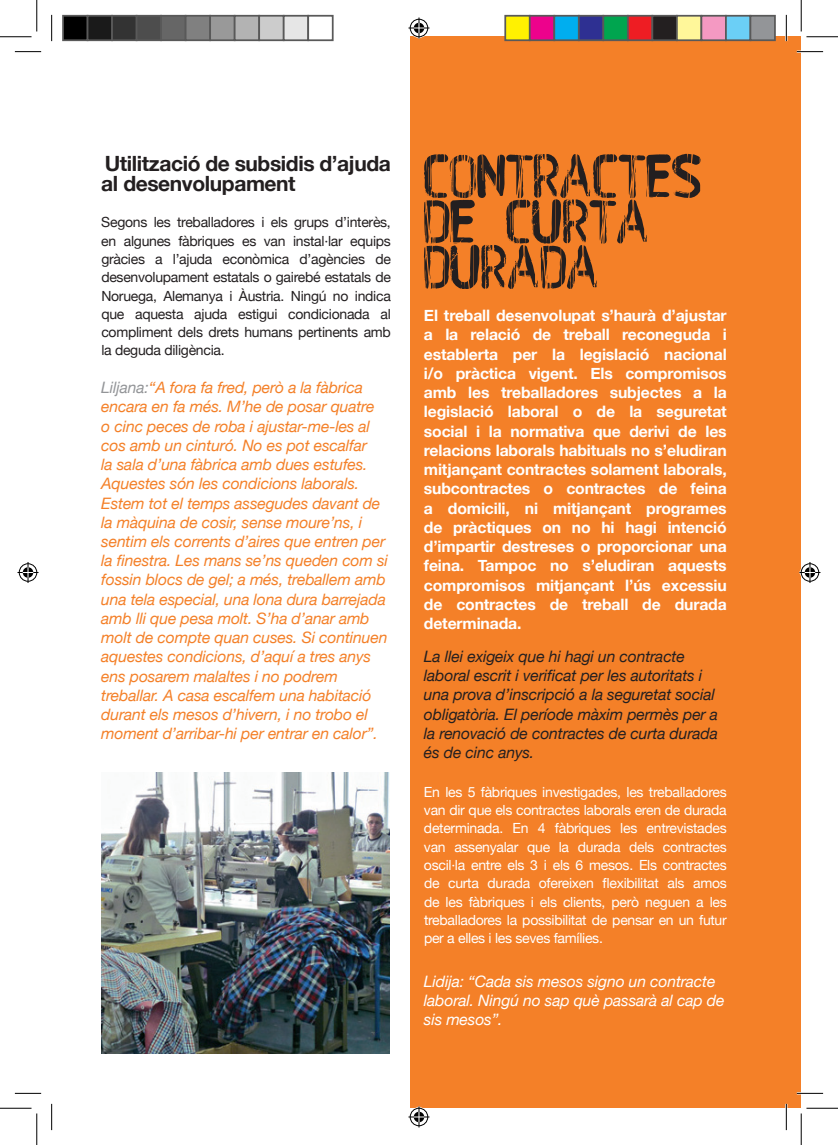
<style>
.page{position:relative;width:838px;height:1145px;background:#fff}
.page>*{position:absolute;margin:0;border:0;box-sizing:border-box;transform-origin:0 0}
.t1{font:63px/45.5px "BA Wet Paint";letter-spacing:-.01em;color:#231f20}
.t2{font:700 21px/19.2px "Helvetica Neue";letter-spacing:-.02em;color:#231f20}
.t3{font:italic 15.75px/19.2px "Helvetica Neue";letter-spacing:-.01em;color:#f48028}
.t4{font:700 15.75px/19.2px "Helvetica Neue";letter-spacing:-.01em;color:#fff;text-align:justify}
.t5{font:italic 15.75px/19.2px "Helvetica Neue";letter-spacing:-.01em;color:#231f20}
.t6{font:italic 15.75px/19.2px "Helvetica Neue";letter-spacing:-.01em;color:#fff}
.t7{font:14px/18.4px "Helvetica Neue";letter-spacing:-.02em;color:#fff;text-align:justify}
.t8{font:14px/18.4px "Helvetica Neue";letter-spacing:-.02em;color:#231f20;text-align:justify}
.s1{color:#939598}
</style>
<div class="page">
<div style="left:410px;top:37px;width:391px;height:1071px;background:#f48028"></div>
<img style="left:101px;top:772px;width:288px;height:282px">
<hr style="left:796px;top:51px;width:27px;height:2px;background:#fff">
<hr style="left:796px;top:1092px;width:27px;height:2px;background:#fff">
<hr style="left:785px;top:15px;width:2px;height:26px;background:#fff">
<hr style="left:785px;top:1104px;width:2px;height:26px;background:#fff">
<svg style="left:15px;top:51px;width:26px;height:1px"></svg>
<svg style="left:796px;top:51px;width:27px;height:1px"></svg>
<svg style="left:15px;top:1093px;width:26px;height:1px"></svg>
<svg style="left:796px;top:1093px;width:27px;height:1px"></svg>
<svg style="left:51px;top:15px;width:1px;height:26px"></svg>
<svg style="left:51px;top:1104px;width:1px;height:26px"></svg>
<svg style="left:786px;top:15px;width:1px;height:26px"></svg>
<svg style="left:786px;top:1104px;width:1px;height:26px"></svg>
<hr style="left:0;top:36px;width:32px;height:1px;background:#000">
<hr style="left:806px;top:36px;width:31px;height:1px;background:#000">
<hr style="left:0;top:1108px;width:32px;height:1px;background:#000">
<hr style="left:806px;top:1108px;width:31px;height:1px;background:#000">
<hr style="left:36px;top:0;width:1px;height:31px;background:#000">
<hr style="left:36px;top:1113px;width:1px;height:32px;background:#000">
<hr style="left:800px;top:0;width:1px;height:31px;background:#000">
<hr style="left:800px;top:1113px;width:1px;height:32px;background:#000">
<svg style="left:408px;top:18px;width:21px;height:21px"></svg>
<svg style="left:408px;top:1106px;width:21px;height:21px"></svg>
<svg style="left:18px;top:562px;width:21px;height:21px"></svg>
<svg style="left:799px;top:562px;width:21px;height:21px"></svg>
<div style="left:63px;top:16px;width:25px;height:24px;background:#000"></div>
<div style="left:62px;top:15px;width:26px;height:26px;border:2px solid #595959"></div>
<div style="left:88px;top:16px;width:24px;height:24px;background:#1a1a1a"></div>
<div style="left:87px;top:15px;width:26px;height:26px;border:2px solid #595959"></div>
<div style="left:112px;top:16px;width:25px;height:24px;background:#333"></div>
<div style="left:111px;top:15px;width:26px;height:26px;border:2px solid #595959"></div>
<div style="left:137px;top:16px;width:24px;height:24px;background:#4d4d4d"></div>
<div style="left:136px;top:15px;width:26px;height:26px;border:2px solid #595959"></div>
<div style="left:161px;top:16px;width:25px;height:24px;background:#666"></div>
<div style="left:160px;top:15px;width:26px;height:26px;border:2px solid #595959"></div>
<div style="left:186px;top:16px;width:24px;height:24px;background:#808080"></div>
<div style="left:185px;top:15px;width:26px;height:26px;border:2px solid #595959"></div>
<div style="left:210px;top:16px;width:25px;height:24px;background:#999"></div>
<div style="left:209px;top:15px;width:26px;height:26px;border:2px solid #595959"></div>
<div style="left:235px;top:16px;width:24px;height:24px;background:#b3b3b3"></div>
<div style="left:234px;top:15px;width:26px;height:26px;border:2px solid #595959"></div>
<div style="left:259px;top:16px;width:25px;height:24px;background:#ccc"></div>
<div style="left:258px;top:15px;width:26px;height:26px;border:2px solid #595959"></div>
<div style="left:284px;top:16px;width:24px;height:24px;background:#e6e6e6"></div>
<div style="left:283px;top:15px;width:26px;height:26px;border:2px solid #595959"></div>
<div style="left:307px;top:15px;width:26px;height:26px;border:2px solid #595959"></div>
<div style="left:505px;top:16px;width:24px;height:24px;background:#fff101"></div>
<div style="left:504px;top:15px;width:26px;height:26px;border:2px solid #595959"></div>
<div style="left:529px;top:16px;width:25px;height:24px;background:#ed028c"></div>
<div style="left:529px;top:15px;width:26px;height:26px;border:2px solid #595959"></div>
<div style="left:554px;top:16px;width:24px;height:24px;background:#00aeef"></div>
<div style="left:553px;top:15px;width:26px;height:26px;border:2px solid #595959"></div>
<div style="left:578px;top:16px;width:25px;height:24px;background:#2e3092"></div>
<div style="left:578px;top:15px;width:26px;height:26px;border:2px solid #595959"></div>
<div style="left:603px;top:16px;width:24px;height:24px;background:#00a54f"></div>
<div style="left:602px;top:15px;width:26px;height:26px;border:2px solid #595959"></div>
<div style="left:627px;top:16px;width:25px;height:24px;background:#ee1d23"></div>
<div style="left:627px;top:15px;width:26px;height:26px;border:2px solid #595959"></div>
<div style="left:652px;top:16px;width:24px;height:24px;background:#231f20"></div>
<div style="left:651px;top:15px;width:26px;height:26px;border:2px solid #595959"></div>
<div style="left:676px;top:16px;width:25px;height:24px;background:#fff79a"></div>
<div style="left:676px;top:15px;width:26px;height:26px;border:2px solid #595959"></div>
<div style="left:701px;top:16px;width:24px;height:24px;background:#f499c2"></div>
<div style="left:700px;top:15px;width:26px;height:26px;border:2px solid #595959"></div>
<div style="left:725px;top:16px;width:25px;height:24px;background:#6bcff6"></div>
<div style="left:725px;top:15px;width:26px;height:26px;border:2px solid #595959"></div>
<div style="left:750px;top:16px;width:24px;height:24px;background:#939598"></div>
<div style="left:749px;top:15px;width:26px;height:26px;border:2px solid #595959"></div>
<h2 class="t2" style="left:101px;top:154px;width:291px">Utilització de subsidis d’ajuda al desenvolupament</h2>
<p class="t8" style="left:101px;top:213px;width:291px">Segons les treballadores i els grups d’interès, en algunes fàbriques es van instal·lar equips gràcies a l’ajuda econòmica d’agències de desenvolupament estatals o gairebé estatals de Noruega, Alemanya i Àustria. Ningú no indica que aquesta ajuda estigui condicionada al compliment dels drets humans pertinents amb la deguda diligència.</p>
<p class="t3" style="left:101px;top:378px;width:288px"><span class="s1">Liljana:</span>“A fora fa fred, però a la fàbrica encara en fa més. M’he de posar quatre<br>o cinc peces de roba i ajustar-me-les al cos amb un cinturó. No es pot escalfar<br>la sala d’una fàbrica amb dues estufes.<br>Aquestes són les condicions laborals.<br>Estem tot el temps assegudes davant de la màquina de cosir, sense moure’ns, i sentim els corrents d’aires que entren per la finestra. Les mans se’ns queden com si fossin blocs de gel; a més, treballem amb una tela especial, una lona dura barrejada amb lli que pesa molt. S’ha d’anar amb molt de compte quan cuses. Si continuen aquestes condicions, d’aquí a tres anys ens posarem malaltes i no podrem treballar. A casa escalfem una habitació durant els mesos d’hivern, i no trobo el moment d’arribar-hi per entrar en calor”.</p>
<h1 class="t1" style="left:424px;top:154px;width:280px">CONTRACTES<br>DE CURTA<br>DURADA</h1>
<p class="t4" style="left:424px;top:306px;width:304px">El treball desenvolupat s’haurà d’ajustar a la relació de treball reconeguda i establerta per la legislació nacional i/o pràctica vigent. Els compromisos amb les treballadores subjectes a la legislació laboral o de la seguretat social i la normativa que derivi de les relacions laborals habituals no s’eludiran mitjançant contractes solament laborals, subcontractes o contractes de feina a domicili, ni mitjançant programes de pràctiques on no hi hagi intenció d’impartir destreses o proporcionar una feina. Tampoc no s’eludiran aquests compromisos mitjançant l’ús excessiu de contractes de treball de durada determinada.</p>
<p class="t5" style="left:424px;top:646px;width:295px">La llei exigeix que hi hagi un contracte laboral escrit i verificat per les autoritats i una prova d’inscripció a la seguretat social obligatòria. El període màxim permès per a la renovació de contractes de curta durada és de cinc anys.</p>
<p class="t7" style="left:424px;top:782px;width:304px">En les 5 fàbriques investigades, les treballadores van dir que els contractes laborals eren de durada determinada. En 4 fàbriques les entrevistades van assenyalar que la durada dels contractes oscil·la entre els 3 i els 6 mesos. Els contractes de curta durada ofereixen flexibilitat als amos de les fàbriques i els clients, però neguen a les treballadores la possibilitat de pensar en un futur per a elles i les seves famílies.</p>
<p class="t6" style="left:424px;top:971px;width:302px">Lidija: “Cada sis mesos signo un contracte laboral. Ningú no sap què passarà al cap de sis mesos”.</p>
</div>
